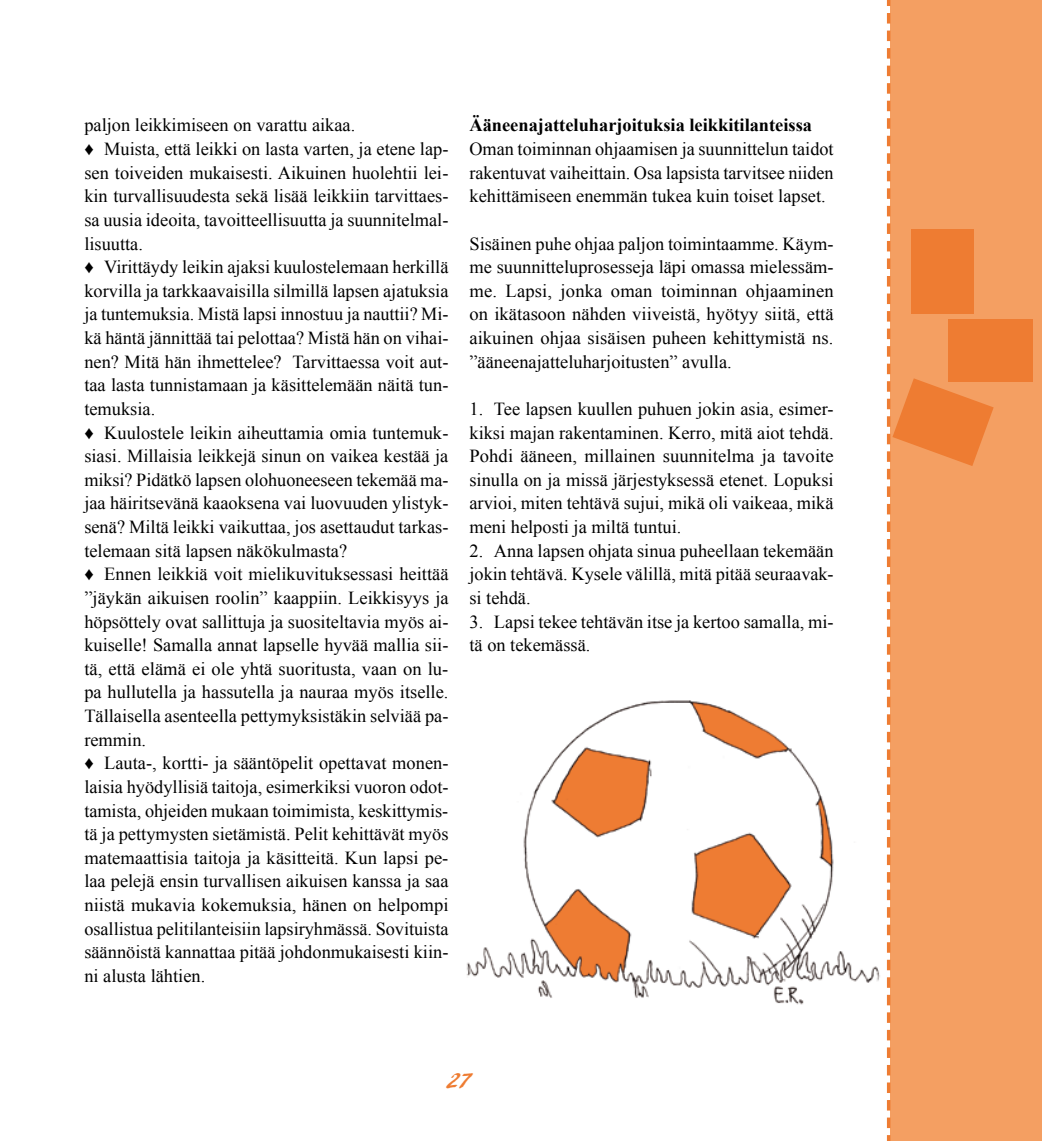
<style>
.page{position:relative;width:1042px;height:1141px;background:#fff}
.page>*{position:absolute;margin:0;border:0;box-sizing:border-box;transform-origin:0 0}
.t1{font:22.75px "ARBLANCA";color:#ee7c32}
.t2{font:18.38px/23.6px "Times New Roman";color:#000;text-align:justify}
.t3{font:700 18.38px "Times New Roman";color:#000}
</style>
<div class="page">
<div style="left:886px;top:0;width:156px;height:1141px;background:#f49f62"></div>
<svg style="left:887px;top:0;width:106px;height:1141px;background:#f39d61"></svg>
<div style="left:911px;top:229px;width:62px;height:85px;background:#ee7c32"></div>
<div style="left:948px;top:320px;width:85px;height:62px;background:#ee7c32"></div>
<img style="left:466px;top:700px;width:414px;height:305px">
<p class="t2" style="left:84px;top:113px;width:366px;text-align:left">paljon leikkimiseen on varattu aikaa.<br>♦ Muista, että leikki on lasta varten, ja etene lap&shy;sen toiveiden mukaisesti. Aikuinen huolehtii lei&shy;kin turvallisuudesta sekä lisää leikkiin tarvittaes&shy;sa uusia ideoita, tavoitteellisuutta ja suunnitelmal&shy;lisuutta.<br>♦ Virittäydy leikin ajaksi kuulostelemaan herkillä korvilla ja tarkkaavaisilla silmillä lapsen ajatuksia ja tuntemuksia. Mistä lapsi innostuu ja nauttii? Mi&shy;kä häntä jännittää tai pelottaa? Mistä hän on vihai&shy;nen? Mitä hän ihmettelee? Tarvittaessa voit aut&shy;taa lasta tunnistamaan ja käsittelemään näitä tun&shy;temuksia.<br>♦ Kuulostele leikin aiheuttamia omia tuntemuk&shy;siasi. Millaisia leikkejä sinun on vaikea kestää ja miksi? Pidätkö lapsen olohuoneeseen tekemää ma&shy;jaa häiritsevänä kaaoksena vai luovuuden ylistyk&shy;senä? Miltä leikki vaikuttaa, jos asettaudut tarkas&shy;telemaan sitä lapsen näkökulmasta?<br>♦ Ennen leikkiä voit mielikuvituksessasi heittää ”jäykän aikuisen roolin” kaappiin. Leikkisyys ja höpsöttely ovat sallittuja ja suositeltavia myös ai&shy;kuiselle! Samalla annat lapselle hyvää mallia sii&shy;tä, että elämä ei ole yhtä suoritusta, vaan on lu&shy;pa hullutella ja hassutella ja nauraa myös itselle.<br>Tällaisella asenteella pettymyksistäkin selviää pa&shy;remmin.<br>♦ Lauta-, kortti- ja sääntöpelit opettavat monen&shy;laisia hyödyllisiä taitoja, esimerkiksi vuoron odot&shy;tamista, ohjeiden mukaan toimimista, keskittymis&shy;tä ja pettymysten sietämistä. Pelit kehittävät myös matemaattisia taitoja ja käsitteitä. Kun lapsi pe&shy;laa pelejä ensin turvallisen aikuisen kanssa ja saa niistä mukavia kokemuksia, hänen on helpompi osallistua pelitilanteisiin lapsiryhmässä. Sovituista säännöistä kannattaa pitää johdonmukaisesti kiin&shy;ni alusta lähtien.</p>
<p class="t3" style="left:469px;top:113px;width:344px">Ääneenajatteluharjoituksia leikkitilanteissa</p>
<p class="t2" style="left:469px;top:137px;width:366px">Oman toiminnan ohjaamisen ja suunnittelun taidot rakentuvat vaiheittain. Osa lapsista tarvitsee niiden kehittämiseen enemmän tukea kuin toiset lapset.</p>
<p class="t2" style="left:469px;top:231px;width:366px">Sisäinen puhe ohjaa paljon toimintaamme. Käym&shy;me suunnitteluprosesseja läpi omassa mielessäm&shy;me. Lapsi, jonka oman toiminnan ohjaaminen on ikätasoon nähden viiveistä, hyötyy siitä, että aikuinen ohjaa sisäisen puheen kehittymistä ns. ”ääneenajatteluharjoitusten” avulla.</p>
<p class="t2" style="left:469px;top:397px;width:366px">1. Tee lapsen kuullen puhuen jokin asia, esimer&shy;kiksi majan rakentaminen. Kerro, mitä aiot tehdä.<br>Pohdi ääneen, millainen suunnitelma ja tavoite sinulla on ja missä järjestyksessä etenet. Lopuksi arvioi, miten tehtävä sujui, mikä oli vaikeaa, mikä meni helposti ja miltä tuntui.</p>
<p class="t2" style="left:469px;top:538px;width:366px">2. Anna lapsen ohjata sinua puheellaan tekemään jokin tehtävä. Kysele välillä, mitä pitää seuraavak&shy;si tehdä.</p>
<p class="t2" style="left:469px;top:609px;width:366px">3. Lapsi tekee tehtävän itse ja kertoo samalla, mi&shy;tä on tekemässä.</p>
<p class="t1" style="left:448px;top:1068px;width:24px">27</p>
</div>
